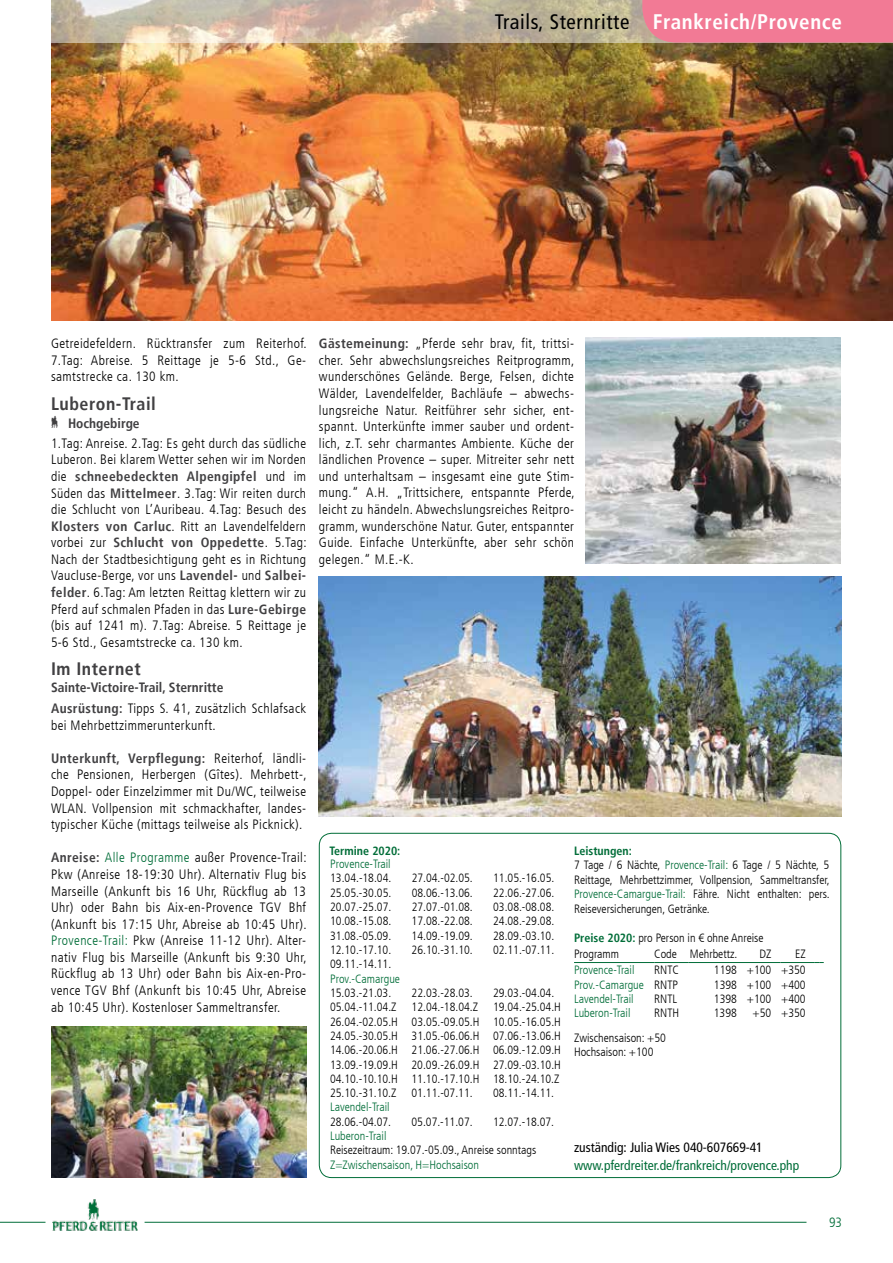
<style>
.page{position:relative;width:893px;height:1263px;background:#fff}
.page>*{position:absolute;margin:0;border:0;box-sizing:border-box;transform-origin:0 0}
.t1{font:700 condensed 21px "Frutiger LT";letter-spacing:.03em;color:#fff}
.t2{font:700 condensed 18px "Frutiger LT";letter-spacing:.03em;color:#414042}
.t3{font:300 condensed 13.5px/16.6px "Frutiger LT";letter-spacing:.03em;color:#000;text-align:justify}
.t4{font:700 condensed 13.5px/21.6px "Frutiger LT";color:#414042}
.t5{font:condensed 13.5px "Frutiger LT";color:#006d38}
.t6{font:condensed 13.5px "Frutiger LT";color:#000}
.t7{font:300 condensed 13.5px "Frutiger LT";color:#006d38}
.t8{font:300 condensed 12px/14.2px "Frutiger LT";color:#000}
.t9{font:300 condensed 12px "Frutiger LT";color:#006d38}
.t10{font:700 condensed 12px "Frutiger LT";color:#006d38}
.s1{font-weight:400;color:#000}
.s2{font-weight:700;color:#414042}
.s3{font-weight:300;color:#000}
.s4{color:#006d38}
.s5{font-weight:700;color:#006d38}
.s6{color:#000}
</style>
<div class="page">
<hr style="left:574px;top:962px;width:80px;height:1px;background:#006d38">
<hr style="left:654px;top:962px;width:35px;height:1px;background:#006d38">
<hr style="left:689px;top:962px;width:57px;height:1px;background:#006d38">
<hr style="left:746px;top:962px;width:34px;height:1px;background:#006d38">
<hr style="left:780px;top:962px;width:35px;height:1px;background:#006d38">
<img style="left:586px;top:338px;width:255px;height:225px">
<img style="left:51px;top:43px;width:842px;height:278px">
<img style="left:319px;top:577px;width:523px;height:239px">
<img style="left:51px;top:1026px;width:255px;height:152px">
<svg style="left:51px;top:0;width:591px;height:43px;background:#c9baa6"></svg>
<hr style="left:0;top:1222px;width:45px;height:1px;background:#006d38">
<hr style="left:145px;top:1222px;width:661px;height:1px;background:#006d38">
<img style="left:53px;top:1199px;width:85px;height:32px">
<div style="left:642px;top:0;width:251px;height:43px;background:#f27a95"></div>
<h1 class="t1" style="left:495px;top:9px;width:349px"><span class="s1">Trails, Sternritte</span> Frankreich/Provence</h1>
<p class="t3" style="left:51px;top:335px;width:257px">Getreidefeldern. Rücktransfer zum Reiterhof.<br>7.Tag: Abreise. 5 Reittage je 5-6 Std., Ge&shy;samtstrecke ca. 130 km.</p>
<h2 class="t2" style="left:51px;top:393px;width:106px">Luberon-Trail</h2>
<p class="t4" style="left:51px;top:413px;width:90px">‡ Hochgebirge</p>
<p class="t3" style="left:51px;top:435px;width:257px">1.Tag: Anreise. 2.Tag: Es geht durch das südliche Luberon. Bei klarem Wetter sehen wir im Norden die <span class="s2">schneebedeckten Alpengipfel</span> und im Süden das <span class="s2">Mittelmeer</span>. 3.Tag: Wir reiten durch die Schlucht von L’Auribeau. 4.Tag: Besuch des <span class="s2">Klosters von Carluc</span>. Ritt an Lavendelfeldern vorbei zur <span class="s2">Schlucht von Oppedette</span>. 5.Tag:<br>Nach der Stadtbesichtigung geht es in Richtung Vaucluse-Berge, vor uns <span class="s2">Lavendel-</span> und <span class="s2">Salbei&shy;felder</span>. 6.Tag: Am letzten Reittag klettern wir zu Pferd auf schmalen Pfaden in das <span class="s2">Lure-Gebirge </span>(bis auf 1241 m). 7.Tag: Abreise. 5 Reittage je 5-6 Std., Gesamtstrecke ca. 130 km.</p>
<h2 class="t2" style="left:51px;top:658px;width:91px">Im Internet</h2>
<p class="t4" style="left:51px;top:676px;width:257px">Sainte-Victoire-Trail, Sternritte<br>Ausrüstung: <span class="s3">Tipps S. 41, zusätzlich Schlafsack</span></p>
<p class="t3" style="left:51px;top:717px;width:166px">bei Mehrbettzimmerunterkunft.</p>
<p class="t3" style="left:51px;top:750px;width:257px"><span class="s2">Unterkunft, Verpflegung:</span> Reiterhof, ländli&shy;che Pensionen, Herbergen (Gîtes). Mehrbett-, Doppel- oder Einzelzimmer mit Du/WC, teilweise WLAN. Vollpension mit schmackhafter, landes&shy;typischer Küche (mittags teilweise als Picknick).</p>
<p class="t3" style="left:51px;top:849px;width:257px"><span class="s2">Anreise:</span> <span class="s4">Alle Programme</span> außer Provence-Trail:<br>Pkw (Anreise 18-19:30 Uhr). Alternativ Flug bis Marseille (Ankunft bis 16 Uhr, Rückflug ab 13<br>Uhr) oder Bahn bis Aix-en-Provence TGV Bhf (Ankunft bis 17:15 Uhr, Abreise ab 10:45 Uhr).<br><span class="s4">Provence-Trail:</span> Pkw (Anreise 11-12 Uhr). Alter&shy;nativ Flug bis Marseille (Ankunft bis 9:30 Uhr, Rückflug ab 13 Uhr) oder Bahn bis Aix-en-Pro&shy;vence TGV Bhf (Ankunft bis 10:45 Uhr, Abreise ab 10:45 Uhr). Kostenloser Sammeltransfer.</p>
<p class="t3" style="left:319px;top:335px;width:257px"><span class="s2">Gästemeinung:</span> „Pferde sehr brav, fit, trittsi&shy;cher. Sehr abwechslungsreiches Reitprogramm, wunderschönes Gelände. Berge, Felsen, dichte Wälder, Lavendelfelder, Bachläufe – abwechs&shy;lungsreiche Natur. Reitführer sehr sicher, ent&shy;spannt. Unterkünfte immer sauber und ordent&shy;lich, z.T. sehr charmantes Ambiente. Küche der ländlichen Provence – super. Mitreiter sehr nett und unterhaltsam – insgesamt eine gute Stim&shy;mung.“ A.H. „Trittsichere, entspannte Pferde, leicht zu händeln. Abwechslungsreiches Reitpro&shy;gramm, wunderschöne Natur. Guter, entspannter Guide. Einfache Unterkünfte, aber sehr schön gelegen.“ M.E.-K.</p>
<p class="t10" style="left:330px;top:843px;width:72px">Termine 2020:</p>
<p class="t9" style="left:330px;top:857px;width:62px">Provence-Trail</p>
<p class="t8" style="left:330px;top:871px;width:63px">13.04.-18.04.</p>
<p class="t8" style="left:412px;top:871px;width:63px">27.04.-02.05.</p>
<p class="t8" style="left:493px;top:871px;width:63px">11.05.-16.05.</p>
<p class="t8" style="left:330px;top:885px;width:63px">25.05.-30.05.</p>
<p class="t8" style="left:412px;top:885px;width:63px">08.06.-13.06.</p>
<p class="t8" style="left:493px;top:885px;width:63px">22.06.-27.06.</p>
<p class="t8" style="left:330px;top:900px;width:63px">20.07.-25.07.</p>
<p class="t8" style="left:412px;top:900px;width:63px">27.07.-01.08.</p>
<p class="t8" style="left:493px;top:900px;width:63px">03.08.-08.08.</p>
<p class="t8" style="left:330px;top:914px;width:63px">10.08.-15.08.</p>
<p class="t8" style="left:412px;top:914px;width:63px">17.08.-22.08.</p>
<p class="t8" style="left:493px;top:914px;width:63px">24.08.-29.08.</p>
<p class="t8" style="left:330px;top:928px;width:63px">31.08.-05.09.</p>
<p class="t8" style="left:412px;top:928px;width:63px">14.09.-19.09.</p>
<p class="t8" style="left:493px;top:928px;width:63px">28.09.-03.10.</p>
<p class="t8" style="left:330px;top:943px;width:63px">12.10.-17.10.</p>
<p class="t8" style="left:412px;top:943px;width:63px">26.10.-31.10.</p>
<p class="t8" style="left:493px;top:943px;width:63px">02.11.-07.11.</p>
<p class="t8" style="left:330px;top:957px;width:63px">09.11.-14.11.</p>
<p class="t9" style="left:330px;top:972px;width:71px">Prov.-Camargue</p>
<p class="t8" style="left:330px;top:986px;width:63px">15.03.-21.03.</p>
<p class="t8" style="left:412px;top:986px;width:63px">22.03.-28.03.</p>
<p class="t8" style="left:493px;top:986px;width:63px">29.03.-04.04.</p>
<p class="t8" style="left:330px;top:1000px;width:68px">05.04.-11.04.Z</p>
<p class="t8" style="left:412px;top:1000px;width:68px">12.04.-18.04.Z</p>
<p class="t8" style="left:330px;top:1000px;width:232px;text-align:justify;text-indent:163px">19.04.-25.04.H 26.04.-02.05.H 03.05.-09.05.H 10.05.-16.05.H 24.05.-30.05.H 31.05.-06.06.H 07.06.-13.06.H 14.06.-20.06.H 21.06.-27.06.H 06.09.-12.09.H 13.09.-19.09.H 20.09.-26.09.H 27.09.-03.10.H 04.10.-10.10.H 11.10.-17.10.H 18.10.-24.10.Z 25.10.-31.10.Z</p>
<p class="t8" style="left:412px;top:1086px;width:63px">01.11.-07.11.</p>
<p class="t8" style="left:493px;top:1086px;width:63px">08.11.-14.11.</p>
<p class="t9" style="left:330px;top:1100px;width:61px">Lavendel-Trail</p>
<p class="t8" style="left:330px;top:1115px;width:63px">28.06.-04.07.</p>
<p class="t8" style="left:411px;top:1115px;width:63px">05.07.-11.07.</p>
<p class="t8" style="left:493px;top:1115px;width:63px">12.07.-18.07.</p>
<p class="t9" style="left:330px;top:1129px;width:58px">Luberon-Trail</p>
<p class="t8" style="left:330px;top:1143px;width:208px">Reisezeitraum: 19.07.-05.09., Anreise sonntags</p>
<p class="t9" style="left:330px;top:1158px;width:151px">Z=Zwischensaison, H=Hochsaison</p>
<p class="t8" style="left:574px;top:844px;width:257px"><span class="s5">Leistungen:<br></span>7 Tage / 6 Nächte, <span class="s4">Provence-Trail:</span> 6 Tage / 5 Nächte, 5<br>Reittage, Mehrbettzimmer, Vollpension, Sammeltransfer, <span class="s4">Provence-Camargue-Trail:</span> Fähre. Nicht enthalten: pers.<br>Reiseversicherungen, Getränke.</p>
<p class="t8" style="left:574px;top:930px;width:191px"><span class="s5">Preise 2020:</span> pro Person in € ohne Anreise</p>
<p class="t8" style="left:574px;top:947px;width:46px">Programm</p>
<p class="t8" style="left:654px;top:947px;width:85px">Code Mehrbettz.</p>
<p class="t8" style="left:759px;top:947px;width:13px">DZ</p>
<p class="t8" style="left:795px;top:947px;width:12px">EZ</p>
<p class="t9" style="left:574px;top:963px;width:62px">Provence-Trail</p>
<p class="t8" style="left:654px;top:963px;width:26px">RNTC</p>
<p class="t8" style="left:714px;top:963px;width:93px">1198 +100 +350</p>
<p class="t9" style="left:574px;top:977px;width:106px">Prov.-Camargue <span class="s6">RNTP</span></p>
<p class="t8" style="left:714px;top:977px;width:93px">1398 +100 +400</p>
<p class="t9" style="left:574px;top:992px;width:61px">Lavendel-Trail</p>
<p class="t8" style="left:654px;top:992px;width:24px">RNTL</p>
<p class="t8" style="left:714px;top:992px;width:93px">1398 +100 +400</p>
<p class="t9" style="left:574px;top:1006px;width:58px">Luberon-Trail</p>
<p class="t8" style="left:654px;top:1006px;width:26px">RNTH</p>
<p class="t8" style="left:714px;top:1006px;width:25px">1398</p>
<p class="t8" style="left:753px;top:1006px;width:55px">+50 +350</p>
<p class="t8" style="left:574px;top:1030px;width:93px">Zwischensaison: +50<br>Hochsaison: +100</p>
<p class="t6" style="left:574px;top:1140px;width:190px">zuständig: Julia Wies 040-607669-41</p>
<p class="t5" style="left:574px;top:1157px;width:227px">www.pferdreiter.de/frankreich/provence.php</p>
<p class="t7" style="left:829px;top:1214px;width:14px">93</p>
</div>
